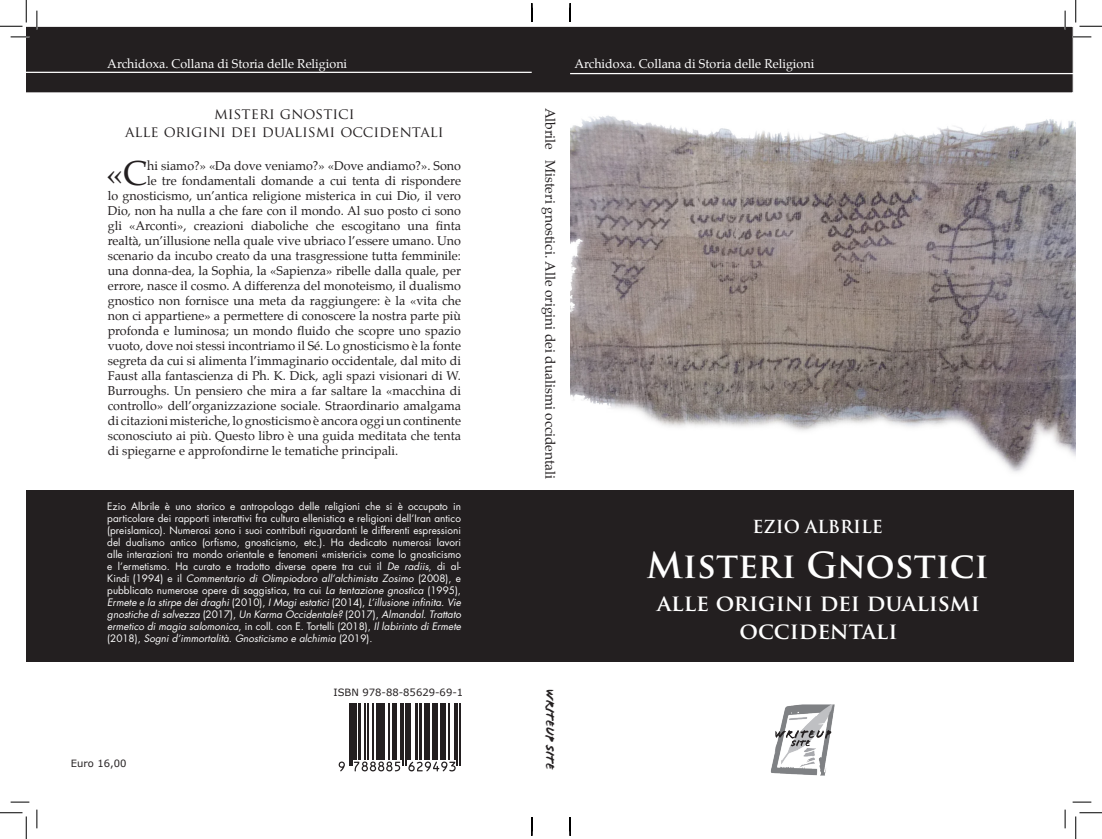
<style>
.page{position:relative;width:1102px;height:839px;background:#fff}
.page>*{position:absolute;margin:0;border:0;box-sizing:border-box;transform-origin:0 0}
.t1{font:700 35px "Trajan Pro";color:#fff}
.t2{font:34px "Palatino";color:#231f20}
.t3{font:700 22.5px/27px "Trajan Pro";color:#fff;text-align:center}
.t4{font:700 17.5px "Trajan Pro";color:#fff}
.t5{font:15px/18px "Trajan Pro";color:#231f20;text-align:center}
.t6{font:13.75px "Palatino";color:#231f20}
.t7{font:12.5px "Palatino";color:#231f20}
.t8{font:12.5px "Palatino";color:#fff}
.t9{font:12.5px "Flood";color:#231f20}
.t10{font:10px/12px "Futura";color:#fff;text-align:justify}
.t11{font:10px "Verdana";color:#231f20}
.s1{font-style:italic}
.s2{font-family:"Verdana";font-size:7.5px}
</style>
<div class="page">
<div style="left:26px;top:490px;width:1048px;height:172px;background:#231f20"></div>
<svg style="left:339px;top:761px;width:6px;height:10px"></svg>
<hr style="left:349px;top:704px;width:1px;height:62px;background:#231f20">
<hr style="left:351px;top:704px;width:2px;height:62px;background:#231f20">
<hr style="left:354px;top:704px;width:3px;height:56px;background:#231f20">
<hr style="left:358px;top:704px;width:3px;height:56px;background:#231f20">
<hr style="left:364px;top:704px;width:1px;height:56px;background:#231f20">
<hr style="left:368px;top:704px;width:1px;height:56px;background:#231f20">
<hr style="left:372px;top:704px;width:2px;height:56px;background:#231f20">
<hr style="left:376px;top:704px;width:1px;height:56px;background:#231f20">
<hr style="left:378px;top:704px;width:3px;height:56px;background:#231f20">
<hr style="left:382px;top:704px;width:3px;height:56px;background:#231f20">
<hr style="left:389px;top:704px;width:1px;height:56px;background:#231f20">
<hr style="left:392px;top:704px;width:1px;height:56px;background:#231f20">
<svg style="left:354px;top:761px;width:46px;height:10px"></svg>
<hr style="left:395px;top:704px;width:2px;height:56px;background:#231f20">
<hr style="left:400px;top:704px;width:2px;height:56px;background:#231f20">
<hr style="left:403px;top:704px;width:1px;height:62px;background:#231f20">
<hr style="left:405px;top:704px;width:1px;height:62px;background:#231f20">
<hr style="left:407px;top:704px;width:2px;height:56px;background:#231f20">
<hr style="left:410px;top:704px;width:1px;height:56px;background:#231f20">
<hr style="left:416px;top:704px;width:2px;height:56px;background:#231f20">
<hr style="left:419px;top:704px;width:3px;height:56px;background:#231f20">
<hr style="left:424px;top:704px;width:3px;height:56px;background:#231f20">
<hr style="left:429px;top:704px;width:1px;height:56px;background:#231f20">
<hr style="left:432px;top:704px;width:1px;height:56px;background:#231f20">
<hr style="left:434px;top:704px;width:4px;height:56px;background:#231f20">
<hr style="left:440px;top:704px;width:4px;height:56px;background:#231f20">
<hr style="left:445px;top:704px;width:1px;height:56px;background:#231f20">
<svg style="left:408px;top:761px;width:48px;height:10px"></svg>
<hr style="left:448px;top:704px;width:2px;height:56px;background:#231f20">
<hr style="left:454px;top:704px;width:1px;height:56px;background:#231f20">
<hr style="left:457px;top:704px;width:1px;height:62px;background:#231f20">
<hr style="left:459px;top:704px;width:1px;height:62px;background:#231f20">
<img style="left:570px;top:115px;width:506px;height:357px">
<div style="left:26px;top:26px;width:1048px;height:67px;background:#231f20"></div>
<img style="left:770px;top:704px;width:65px;height:72px">
<hr style="left:26px;top:72px;width:506px;height:1px;background:#fff">
<hr style="left:570px;top:73px;width:506px;height:1px;background:#fff">
<svg style="left:11px;top:36px;width:18px;height:2px"></svg>
<svg style="left:1073px;top:36px;width:18px;height:2px"></svg>
<svg style="left:11px;top:801px;width:18px;height:2px"></svg>
<svg style="left:1073px;top:801px;width:18px;height:2px"></svg>
<svg style="left:36px;top:11px;width:2px;height:18px"></svg>
<svg style="left:36px;top:809px;width:2px;height:19px"></svg>
<svg style="left:1064px;top:11px;width:2px;height:18px"></svg>
<svg style="left:1064px;top:809px;width:2px;height:19px"></svg>
<svg style="left:0;top:0;width:27px;height:27px"></svg>
<svg style="left:0;top:812px;width:27px;height:27px"></svg>
<svg style="left:1075px;top:0;width:27px;height:27px"></svg>
<svg style="left:1075px;top:812px;width:27px;height:27px"></svg>
<svg style="left:531px;top:3px;width:2px;height:19px"></svg>
<svg style="left:531px;top:817px;width:2px;height:19px"></svg>
<svg style="left:569px;top:3px;width:2px;height:19px"></svg>
<svg style="left:569px;top:817px;width:2px;height:19px"></svg>
<p class="t8" style="left:107px;top:53px;width:241px">Archidoxa. Collana di Storia delle Religioni</p>
<p class="t8" style="left:574px;top:53px;width:241px">Archidoxa. Collana di Storia delle Religioni</p>
<p class="t5" style="left:125px;top:104px;width:320px">MISTERI GNOSTICI<br>ALLE ORIGINI DEI DUALISMI OCCIDENTALI</p>
<h2 class="t2" style="left:106px;top:145px;width:43px">«C</h2>
<p class="t7" style="left:147px;top:155px;width:315px">hi siamo?» «Da dove veniamo?» «Dove andiamo?». Sono</p>
<p class="t7" style="left:147px;top:170px;width:315px">le tre fondamentali domande a cui tenta di rispondere</p>
<p class="t7" style="left:108px;top:185px;width:355px">lo gnosticismo, un’antica religione misterica in cui Dio, il vero</p>
<p class="t7" style="left:108px;top:200px;width:355px">Dio, non ha nulla a che fare con il mondo. Al suo posto ci sono</p>
<p class="t7" style="left:108px;top:215px;width:355px">gli «Arconti», creazioni diaboliche che escogitano una finta</p>
<p class="t7" style="left:108px;top:230px;width:355px">realtà, un’illusione nella quale vive ubriaco l’essere umano. Uno</p>
<p class="t7" style="left:108px;top:245px;width:355px">scenario da incubo creato da una trasgressione tutta femminile:</p>
<p class="t7" style="left:108px;top:260px;width:355px">una donna-dea, la Sophia, la «Sapienza» ribelle dalla quale, per</p>
<p class="t7" style="left:108px;top:275px;width:355px">errore, nasce il cosmo. A differenza del monoteismo, il dualismo</p>
<p class="t7" style="left:108px;top:290px;width:355px">gnostico non fornisce una meta da raggiungere: è la «vita che</p>
<p class="t7" style="left:108px;top:305px;width:355px">non ci appartiene» a permettere di conoscere la nostra parte più</p>
<p class="t7" style="left:108px;top:320px;width:355px">profonda e luminosa; un mondo fluido che scopre uno spazio</p>
<p class="t7" style="left:108px;top:335px;width:355px">vuoto, dove noi stessi incontriamo il Sé. Lo gnosticismo è la fonte</p>
<p class="t7" style="left:108px;top:350px;width:355px">segreta da cui si alimenta l’immaginario occidentale, dal mito di</p>
<p class="t7" style="left:108px;top:365px;width:355px">Faust alla fantascienza di Ph. K. Dick, agli spazi visionari di W.</p>
<p class="t7" style="left:108px;top:380px;width:355px">Burroughs. Un pensiero che mira a far saltare la «macchina di</p>
<p class="t7" style="left:108px;top:395px;width:355px">controllo» dell’organizzazione sociale. Straordinario amalgama</p>
<p class="t7" style="left:108px;top:410px;width:355px">di citazioni misteriche, lo gnosticismo è ancora oggi un continente</p>
<p class="t7" style="left:108px;top:425px;width:355px">sconosciuto ai più. Questo libro è una guida meditata che tenta</p>
<p class="t7" style="left:108px;top:440px;width:292px">di spiegarne e approfondirne le tematiche principali.</p>
<p class="t10" style="left:107px;top:500px;width:355px">Ezio Albrile è uno storico e antropologo delle religioni che si è occupato in particolare dei rapporti interattivi fra cultura ellenistica e religioni dell’Iran antico (preislamico). Numerosi sono i suoi contributi riguardanti le differenti espressioni del dualismo antico (orfismo, gnosticismo, etc.). Ha dedicato numerosi lavori alle interazioni tra mondo orientale e fenomeni «misterici» come lo gnosticismo e l’ermetismo. Ha curato e tradotto diverse opere tra cui il <span class="s1">De radiis</span>, di al-Kind<span class="s2">ī</span> (1994) e il <span class="s1">Commentario di Olimpiodoro all’alchimista Zosimo</span> (2008), e pubblicato numerose opere di saggistica, tra cui <span class="s1">La tentazione gnostica</span> (1995), <span class="s1">Ermete e la stirpe dei draghi</span> (2010), <span class="s1">I Magi estatici</span> (2014), <span class="s1">L’illusione infinita. Vie gnostiche di salvezza</span> (2017), <span class="s1">Un Karma Occidentale?</span> (2017), <span class="s1">Almandal. Trattato ermetico di magia salomonica</span>, in coll. con E. Tortelli (2018), <span class="s1">Il labirinto di Ermete </span>(2018), <span class="s1">Sogni d’immortalità. Gnosticismo e alchimia</span> (2019).</p>
<p class="t11" style="left:71px;top:756px;width:57px">Euro 16,00</p>
<p class="t11" style="left:333px;top:685px;width:131px">ISBN 978-88-85629-69-1</p>
<p class="t6" style="left:561px;top:107px;width:373px;rotate:90deg">Albrile Misteri gnostici. Alle origini dei dualismi occidentali</p>
<p class="t9" style="left:558px;top:689px;width:82px;rotate:90deg">Writeup site</p>
<h3 class="t4" style="left:752px;top:515px;width:132px">EZIO ALBRILE</h3>
<h1 class="t1" style="left:646px;top:544px;width:344px">Misteri Gnostici</h1>
<h3 class="t3" style="left:657px;top:590px;width:324px">alle origini dei dualismi occidentali</h3>
</div>
